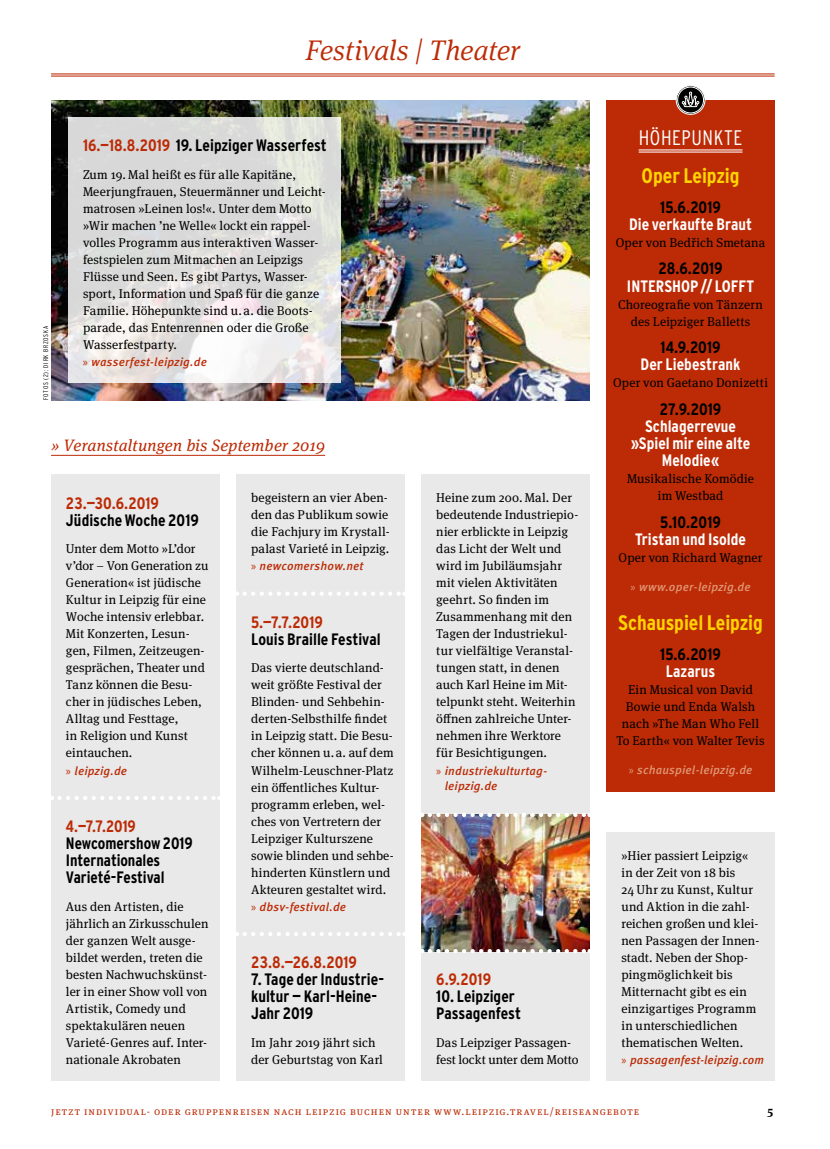
<style>
.page{position:relative;width:830px;height:1149px;background:#fff}
.page>*{position:absolute;margin:0;border:0;box-sizing:border-box;transform-origin:0 0}
.t1{font:italic 300 28.5px "Meta Serif Pro";letter-spacing:-.005em;color:#bc2b06}
.t2{font:700 condensed 21px "Interstate";letter-spacing:-.005em;color:#ffd400}
.t3{font:300 condensed 21px "Interstate";letter-spacing:.03em;color:#fff}
.t4{font:700 condensed 16.5px/17px "Interstate";color:#000}
.t5{font:700 condensed 16.5px/17px "Interstate";color:#fff;text-align:center}
.t6{font:700 condensed 16.5px "Interstate";letter-spacing:-.01em;color:#bc2b06}
.t7{font:italic 16.5px "Meta Serif Pro";letter-spacing:.015em;color:#bc2b06}
.t8{font:12.75px/17px "Meta Serif Pro";letter-spacing:.01em;color:#000}
.t9{font:italic 500 12px/15.5px "Meta Pro";letter-spacing:.015em;color:#bc2b06}
.t10{font:italic 500 12px "Meta Pro";letter-spacing:.015em;color:#e09674}
.t11{font:700 12px "Meta Serif Pro";color:#000}
.t12{font:10.5px "Meta Serif Pro";letter-spacing:.105em;color:#bc2b06}
.t13{font:300 condensed 6.75px "Interstate";letter-spacing:.1em;color:#000}
.s1{color:#bc2b06}
.s2{font-family:"Myriad Pro";font-weight:400;font-style:normal}
</style>
<div class="page">
<img style="left:51px;top:100px;width:538px;height:300px">
<hr style="left:51px;top:73px;width:723px;height:1px;background:#bc2b06">
<hr style="left:51px;top:75px;width:723px;height:2px;background:#bc2b06">
<svg style="left:68px;top:117px;width:272px;height:266px;background:#e0e0de"></svg>
<div style="left:51px;top:474px;width:168px;height:606px;background:#e9e9e9"></div>
<div style="left:236px;top:474px;width:168px;height:606px;background:#e9e9e9"></div>
<div style="left:421px;top:474px;width:168px;height:606px;background:#e9e9e9"></div>
<div style="left:606px;top:831px;width:168px;height:249px;background:#e9e9e9"></div>
<svg style="left:59px;top:795px;width:161px;height:4px"></svg>
<svg style="left:244px;top:591px;width:161px;height:4px"></svg>
<svg style="left:244px;top:931px;width:161px;height:4px"></svg>
<div style="left:606px;top:100px;width:168px;height:691px;background:#bc2b06"></div>
<svg style="left:676px;top:86px;width:28px;height:28px"></svg>
<div style="left:675px;top:85px;width:30px;height:30px;border:1px solid #fff;border-radius:50%"></div>
<div style="left:677px;top:87px;width:26px;height:26px;border:1px solid #fff;border-radius:50%"></div>
<svg style="left:681px;top:92px;width:18px;height:15px"></svg>
<hr style="left:638px;top:149px;width:104px;height:1px;background:#fff">
<hr style="left:638px;top:151px;width:104px;height:1px;background:#fff">
<hr style="left:51px;top:455px;width:274px;height:1px;background:#bc2b06">
<img style="left:421px;top:814px;width:168px;height:136px">
<svg style="left:429px;top:812px;width:161px;height:4px"></svg>
<svg style="left:429px;top:948px;width:161px;height:4px"></svg>
<p class="t13" style="left:42px;top:400px;width:75px;rotate:-90deg">FOTOS (2): DIRK BRZOSKA</p>
<h1 class="t1" style="left:305px;top:29px;width:216px">Festivals | Theater</h1>
<p class="t4" style="left:83px;top:137px;width:245px"><span class="s1">16.—18.8.2019</span> 19. Leipziger Wasserfest</p>
<p class="t8" style="left:83px;top:165px;width:244px">Zum 19. Mal heißt es für alle Kapitäne, Meerjungfrauen, Steuermänner und Leicht&shy;matrosen »Leinen los!«. Unter dem Motto »Wir machen ’ne Welle« lockt ein rappel&shy;volles Programm aus interaktiven Wasser&shy;festspielen zum Mitmachen an Leipzigs Flüsse und Seen. Es gibt Partys, Wasser&shy;sport, Information und Spaß für die ganze Familie. Höhepunkte sind u.a. die Boots&shy;parade, das Entenrennen oder die Große Wasserfestparty.</p>
<p class="t9" style="left:83px;top:353px;width:125px"><span class="s2">»</span> wasserfest-leipzig.de</p>
<p class="t7" style="left:51px;top:433px;width:275px">» Veranstaltungen bis September 2019</p>
<p class="t6" style="left:66px;top:493px;width:95px">23.—30.6.2019</p>
<p class="t4" style="left:66px;top:511px;width:134px">Jüdische Woche 2019</p>
<p class="t8" style="left:66px;top:539px;width:144px">Unter dem Motto »L’dor v’dor – Von Generation zu<br>Generation« ist jüdische<br>Kultur in Leipzig für eine<br>Woche intensiv erlebbar.<br>Mit Konzerten, Lesun&shy;gen, Filmen, Zeitzeugen&shy;gesprächen, Theater und<br>Tanz können die Besu&shy;cher in jüdisches Leben,<br>Alltag und Festtage,<br>in Religion und Kunst eintauchen.</p>
<p class="t9" style="left:66px;top:761px;width:63px"><span class="s2">»</span> leipzig.de</p>
<p class="t6" style="left:66px;top:816px;width:71px">4.—7.7.2019</p>
<p class="t4" style="left:66px;top:834px;width:128px">Newcomershow 2019<br>Internationales<br>Varieté-Festival</p>
<p class="t8" style="left:66px;top:896px;width:144px">Aus den Artisten, die jährlich an Zirkusschulen der ganzen Welt ausge&shy;bildet werden, treten die besten Nachwuchskünst&shy;ler in einer Show voll von<br>Artistik, Comedy und spektakulären neuen<br>Varieté-Genres auf. Inter&shy;nationale Akrobaten</p>
<p class="t8" style="left:251px;top:488px;width:140px">begeistern an vier Aben&shy;den das Publikum sowie die Fachjury im Krystall&shy;palast Varieté in Leipzig.</p>
<p class="t9" style="left:251px;top:557px;width:114px"><span class="s2">»</span> newcomershow.net</p>
<p class="t6" style="left:251px;top:612px;width:73px">5.—7.7.2019</p>
<p class="t4" style="left:251px;top:630px;width:131px">Louis Braille Festival</p>
<p class="t8" style="left:251px;top:658px;width:144px">Das vierte deutschland&shy;weit größte Festival der<br>Blinden- und Sehbehin&shy;derten-Selbsthilfe findet in Leipzig statt. Die Besu&shy;cher können u.a. auf dem<br>Wilhelm-Leuschner-Platz ein öffentliches Kultur&shy;programm erleben, wel&shy;ches von Vertretern der<br>Leipziger Kulturszene sowie blinden und sehbe&shy;hinderten Künstlern und<br>Akteuren gestaltet wird.</p>
<p class="t9" style="left:251px;top:897px;width:96px"><span class="s2">»</span> dbsv-festival.de</p>
<p class="t6" style="left:251px;top:952px;width:107px">23.8.—26.8.2019</p>
<p class="t4" style="left:251px;top:970px;width:134px">7. Tage der Industrie&shy;kultur — Karl-Heine-<br>Jahr 2019</p>
<p class="t8" style="left:251px;top:1032px;width:133px">Im Jahr 2019 jährt sich der Geburtstag von Karl</p>
<p class="t8" style="left:436px;top:488px;width:143px">Heine zum 200. Mal. Der bedeutende Industriepio&shy;nier erblickte in Leipzig das Licht der Welt und wird im Jubiläumsjahr mit vielen Aktivitäten geehrt. So finden im<br>Zusammenhang mit den<br>Tagen der Industriekul&shy;tur vielfältige Veranstal&shy;tungen statt, in denen auch Karl Heine im Mit&shy;telpunkt steht. Weiterhin öffnen zahlreiche Unter&shy;nehmen ihre Werktore für Besichtigungen.</p>
<p class="t9" style="left:444px;top:761px;width:104px;text-indent:-9px"><span class="s2">»</span> industriekulturtag&shy;leipzig.de</p>
<p class="t6" style="left:436px;top:969px;width:56px">6.9.2019</p>
<p class="t4" style="left:436px;top:987px;width:86px">10. Leipziger<br>Passagenfest</p>
<p class="t8" style="left:436px;top:1032px;width:144px">Das Leipziger Passagen&shy;fest lockt unter dem Motto</p>
<h2 class="t3" style="left:638px;top:125px;width:105px">HÖHEPUNKTE</h2>
<h2 class="t2" style="left:641px;top:164px;width:99px">Oper Leipzig</h2>
<p class="t4" style="left:660px;top:198px;width:62px">15.6.2019</p>
<p class="t5" style="left:628px;top:215px;width:124px">Die verkaufte Braut</p>
<p class="t8" style="left:615px;top:233px;width:151px">Oper von Bedřich Smetana</p>
<p class="t4" style="left:658px;top:260px;width:66px">28.6.2019</p>
<p class="t5" style="left:626px;top:277px;width:129px">INTERSHOP // LOFFT</p>
<p class="t8" style="left:618px;top:295px;width:146px;text-align:center">Choreografie von Tänzern des Leipziger Balletts</p>
<p class="t4" style="left:660px;top:339px;width:62px">14.9.2019</p>
<p class="t5" style="left:640px;top:356px;width:101px">Der Liebestrank</p>
<p class="t8" style="left:612px;top:373px;width:156px">Oper von Gaetano Donizetti</p>
<p class="t4" style="left:659px;top:400px;width:63px">27.9.2019</p>
<p class="t5" style="left:630px;top:417px;width:121px">Schlagerrevue »Spiel mir eine alte<br>Melodie«</p>
<p class="t8" style="left:626px;top:469px;width:128px;text-align:center">Musikalische Komödie im Westbad</p>
<p class="t4" style="left:660px;top:513px;width:62px">5.10.2019</p>
<p class="t5" style="left:634px;top:530px;width:113px">Tristan und Isolde</p>
<p class="t8" style="left:618px;top:548px;width:145px">Oper von Richard Wagner</p>
<p class="t10" style="left:630px;top:577px;width:121px"><span class="s2">»</span> www.oper-leipzig.de</p>
<h2 class="t2" style="left:618px;top:610px;width:146px">Schauspiel Leipzig</h2>
<p class="t4" style="left:660px;top:645px;width:62px">15.6.2019</p>
<p class="t5" style="left:665px;top:662px;width:51px">Lazarus</p>
<p class="t8" style="left:616px;top:680px;width:150px;text-align:center">Ein Musical von David<br>Bowie und Enda Walsh nach »The Man Who Fell<br>To Earth« von Walter Tevis</p>
<p class="t10" style="left:628px;top:760px;width:125px"><span class="s2">»</span> schauspiel-leipzig.de</p>
<p class="t8" style="left:621px;top:845px;width:138px">»Hier passiert Leipzig« in der Zeit von 18 bis<br>24Uhr zu Kunst, Kultur und Aktion in die zahl&shy;reichen großen und klei&shy;nen Passagen der Innen&shy;stadt. Neben der Shop&shy;pingmöglichkeit bis<br>Mitternacht gibt es ein einzigartiges Programm in unterschiedlichen thematischen Welten.</p>
<p class="t9" style="left:621px;top:1050px;width:144px"><span class="s2">»</span> passagenfest-leipzig.com</p>
<p class="t12" style="left:51px;top:1103px;width:589px">Jetzt Individual- oder Gruppenreisen nach Leipzig buchen unter www.leipzig.travel/reiseangebote</p>
<p class="t11" style="left:767px;top:1100px;width:7px">5</p>
</div>
